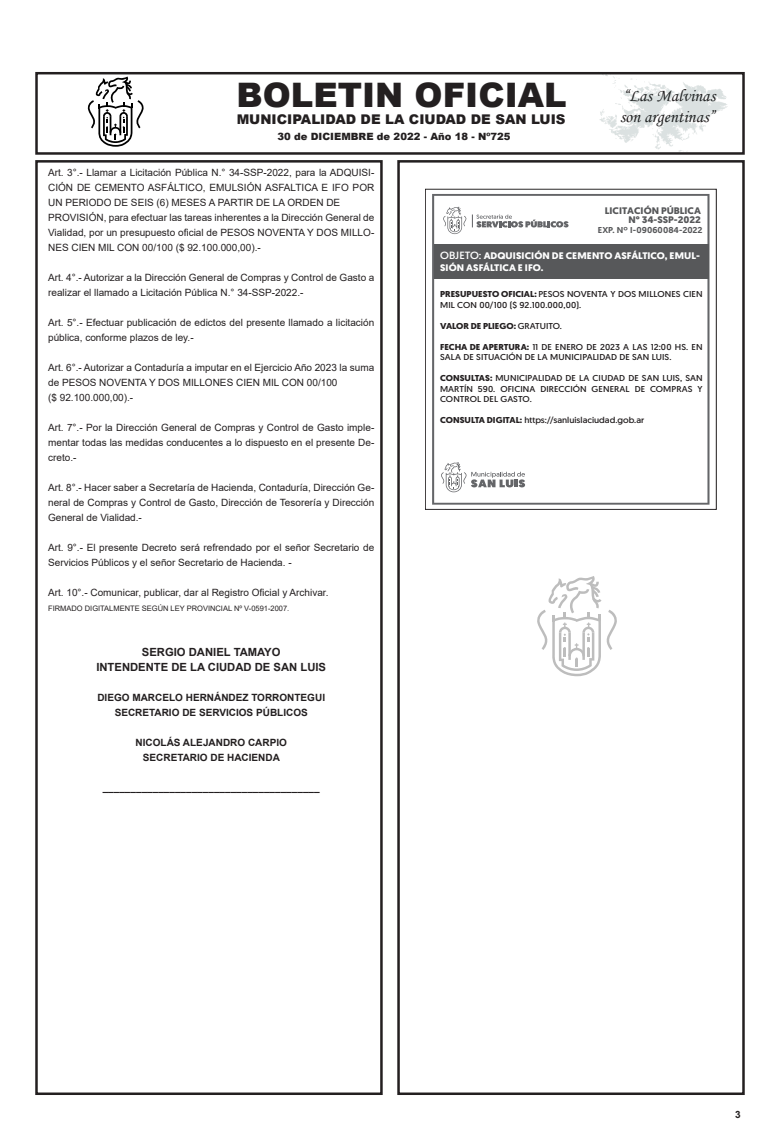
<style>
.page{position:relative;width:780px;height:1134px;background:#fff}
.page>*{position:absolute;margin:0;border:0;box-sizing:border-box;transform-origin:0 0}
.t1{font:900 33.75px "Arial";color:#231f20}
.t2{font:17.5px/21px "Monotype Corsiva";color:#231f20}
.t3{font:900 13.38px "Arial";color:#231f20}
.t4{font:700 11.25px "Arial";color:#231f20}
.t5{font:10px/15px "Arial";color:#231f20;text-align:justify}
.t6{font:700 10px "Arial";color:#231f20}
.t7{font:900 10px "Arial";color:#231f20}
.t8{font:700 9.5px/12.4px "Geomanist";letter-spacing:.01em;color:#fff;scale:1.07 1}
.t9{font:700 9.5px/9.5px "Geomanist";color:#57585a;text-align:right;scale:1.07 1}
.t10{font:8.62px/10.5px "Geomanist";letter-spacing:.005em;color:#231f20;scale:1.07 1}
.t11{font:700 8.62px "Geomanist";letter-spacing:-.005em;color:#231f20;scale:1.07 1}
.t12{font:500 8.62px "Geomanist";letter-spacing:.005em;color:#57585a;scale:1.07 1}
.t13{font:7.5px "Arial";color:#231f20}
.s1{font-weight:400;font-size:10.5px}
.s2{font-weight:700}
.s3{font-weight:400}
</style>
<div class="page">
<div style="left:35px;top:72px;width:709px;height:83px;border:2px solid #231f20"></div>
<div style="left:35px;top:160px;width:347px;height:935px;border:2px solid #231f20"></div>
<div style="left:397px;top:160px;width:347px;height:935px;border:2px solid #231f20"></div>
<img style="left:576px;top:71px;width:169px;height:84px">
<svg style="left:87px;top:77px;width:57px;height:70px"></svg>
<svg style="left:432px;top:194px;width:277px;height:311px"></svg>
<div style="left:434px;top:244px;width:274px;height:35px;background:#57585a"></div>
<svg style="left:441px;top:462px;width:84px;height:30px"></svg>
<svg style="left:443px;top:207px;width:23px;height:27px"></svg>
<svg style="left:472px;top:214px;width:96px;height:13px"></svg>
<div style="left:425px;top:189px;width:291px;height:321px;border:1px solid #231f20"></div>
<svg style="left:537px;top:576px;width:80px;height:100px"></svg>
<h1 class="t1" style="left:236px;top:70px;width:332px">BOLETIN OFICIAL</h1>
<h3 class="t3" style="left:237px;top:110px;width:330px">MUNICIPALIDAD DE LA CIUDAD DE SAN LUIS</h3>
<p class="t7" style="left:277px;top:129px;width:234px">30 de DICIEMBRE de 2022 - Año 18 - Nº725</p>
<h2 class="t2" style="left:619px;top:85px;width:97px">“Las Malvinas son argentinas”</h2>
<p class="t5" style="left:48px;top:165px;width:327px">Art. 3°.- Llamar a Licitación Pública N.° 34-SSP-2022, para la ADQUISI-CIÓN DE CEMENTO ASFÁLTICO, EMULSIÓN ASFALTICA E IFO POR UN PERIODO DE SEIS (6) MESES A PARTIR DE LA ORDEN DE</p>
<p class="t5" style="left:48px;top:210px;width:327px">PROVISIÓN, para efectuar las tareas inherentes a la Dirección General de Vialidad, por un presupuesto oficial de PESOS NOVENTA Y DOS MILLO-NES CIEN MIL CON 00/100 ($ 92.100.000,00).-</p>
<p class="t5" style="left:48px;top:270px;width:327px">Art. 4°.- Autorizar a la Dirección General de Compras y Control de Gasto a</p>
<p class="t5" style="left:48px;top:285px;width:257px">realizar el llamado a Licitación Pública N.° 34-SSP-2022.-</p>
<p class="t5" style="left:48px;top:315px;width:327px">Art. 5°.- Efectuar publicación de edictos del presente llamado a licitación pública, conforme plazos de ley.-</p>
<p class="t5" style="left:48px;top:360px;width:327px">Art. 6°.- Autorizar a Contaduría a imputar en el Ejercicio Año 2023 la suma de PESOS NOVENTA Y DOS MILLONES CIEN MIL CON 00/100</p>
<p class="t5" style="left:48px;top:390px;width:87px">($ 92.100.000,00).-</p>
<p class="t5" style="left:48px;top:420px;width:327px">Art. 7°.- Por la Dirección General de Compras y Control de Gasto imple&shy;mentar todas las medidas conducentes a lo dispuesto en el presente De&shy;creto.-</p>
<p class="t5" style="left:48px;top:480px;width:327px">Art. 8°.- Hacer saber a Secretaría de Hacienda, Contaduría, Dirección Ge&shy;neral de Compras y Control de Gasto, Dirección de Tesorería y Dirección General de Vialidad.-</p>
<p class="t5" style="left:48px;top:540px;width:327px">Art. 9°.- El presente Decreto será refrendado por el señor Secretario de<br>Servicios Públicos y el señor Secretario de Hacienda. -</p>
<p class="t5" style="left:48px;top:585px;width:282px">Art. 10°.- Comunicar, publicar, dar al Registro Oficial y Archivar.</p>
<p class="t13" style="left:48px;top:603px;width:242px">FIRMADO DIGITALMENTE SEGÚN LEY PROVINCIAL Nº V-0591-2007.</p>
<p class="t4" style="left:142px;top:644px;width:140px">SERGIO DANIEL TAMAYO</p>
<p class="t4" style="left:96px;top:659px;width:231px">INTENDENTE DE LA CIUDAD DE SAN LUIS</p>
<p class="t6" style="left:97px;top:690px;width:229px">DIEGO MARCELO HERNÁNDEZ TORRONTEGUI</p>
<p class="t6" style="left:115px;top:705px;width:194px">SECRETARIO DE SERVICIOS PÚBLICOS</p>
<p class="t6" style="left:135px;top:735px;width:153px">NICOLÁS ALEJANDRO CARPIO</p>
<p class="t6" style="left:143px;top:750px;width:139px">SECRETARIO DE HACIENDA</p>
<p class="t6" style="left:103px;top:780px;width:218px">_______________________________________</p>
<p class="t9" style="left:605px;top:205px;width:91px">LICITACIÓN PÚBLICA<br>N° 34-SSP-2022</p>
<p class="t12" style="left:597px;top:224px;width:99px">EXP. Nº I-09060084-2022</p>
<p class="t8" style="left:440px;top:249px;width:244px"><span class="s1">OBJETO:</span> ADQUISICIÓN DE CEMENTO ASFÁLTICO, EMUL-<br>SIÓN ASFÁLTICA E IFO.</p>
<p class="t10" style="left:440px;top:289px;width:247px"><span class="s2">PRESUPUESTO OFICIAL:</span> PESOS NOVENTA Y DOS MILLONES CIEN<br>MIL CON 00/100 ($ 92.100.000,00).</p>
<p class="t11" style="left:440px;top:320px;width:115px">VALOR DE PLIEGO: <span class="s3">GRATUITO.</span></p>
<p class="t10" style="left:440px;top:341px;width:247px"><span class="s2">FECHA DE APERTURA:</span> 11 DE ENERO DE 2023 A LAS 12:00 HS. EN<br>SALA DE SITUACIÓN DE LA MUNICIPALIDAD DE SAN LUIS.</p>
<p class="t10" style="left:440px;top:373px;width:247px;text-align:justify"><span class="s2">CONSULTAS:</span> MUNICIPALIDAD DE LA CIUDAD DE SAN LUIS, SAN MARTÍN 590. OFICINA DIRECCIÓN GENERAL DE COMPRAS Y CONTROL DEL GASTO.</p>
<p class="t10" style="left:440px;top:415px;width:192px"><span class="s2">CONSULTA DIGITAL:</span> https://sanluislaciudad.gob.ar</p>
<p class="t6" style="left:735px;top:1107px;width:7px">3</p>
</div>
